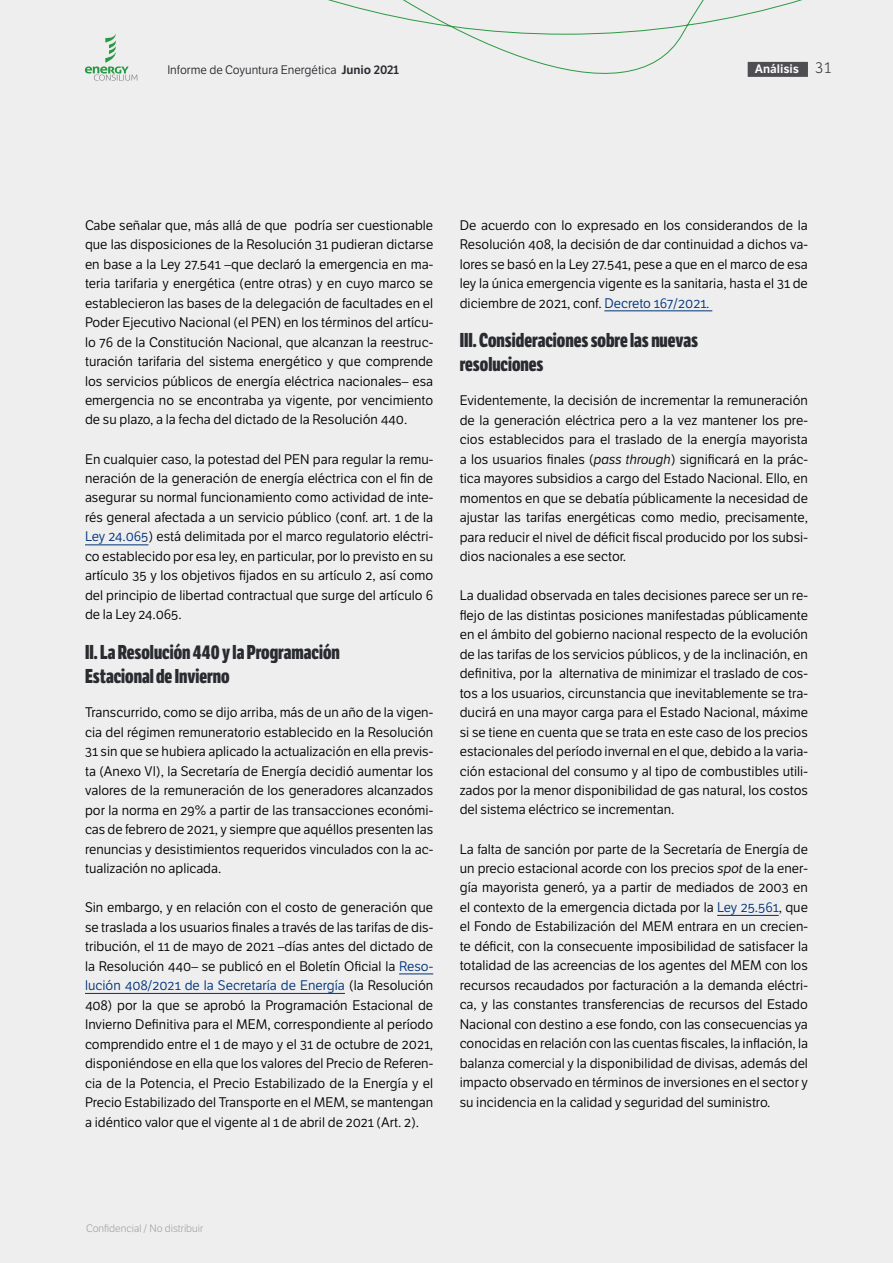
<style>
.page{position:relative;width:893px;height:1263px;background:#eee}
.page>*{position:absolute;margin:0;border:0;box-sizing:border-box;transform-origin:0 0}
.t1{font:800 19.5px/24px "LFT Etica Compressed";color:#292b30}
.t2{font:13.5px/19.5px "LFT Etica";color:#000;text-align:justify}
.t3{font:12px "LFT Etica";color:#292b30}
.t4{font:12px "LFT Etica SB";color:#fff}
.t5{font:300 10.5px "LFT Etica";color:#9d9d9c}
.s1{font-family:"LFT Etica SB"}
.s2{font-family:"LFT Etica";font-weight:300;font-size:15px;color:#292b30}
.s3{color:#003378}
.s4{font-style:italic}
</style>
<div class="page">
<svg style="left:328px;top:0;width:480px;height:77px"></svg>
<hr style="left:85px;top:545px;width:63px;height:1px;background:#003378">
<hr style="left:399px;top:974px;width:34px;height:1px;background:#003378">
<hr style="left:85px;top:993px;width:260px;height:1px;background:#003378">
<hr style="left:604px;top:311px;width:108px;height:1px;background:#003378">
<hr style="left:717px;top:915px;width:62px;height:1px;background:#003378">
<div style="left:748px;top:62px;width:60px;height:15px;background:#4d4d52"></div>
<svg style="left:85px;top:34px;width:52px;height:47px"></svg>
<p class="t3" style="left:167px;top:62px;width:233px">Informe de Coyuntura Energética <span class="s1">Junio 2021</span></p>
<p class="t4" style="left:755px;top:62px;width:78px">Análisis <span class="s2">31</span></p>
<p class="t2" style="left:85px;top:215px;width:350px">Cabe señalar que, más allá de que podría ser cuestionable que las disposiciones de la Resolución 31 pudieran dictarse en base a la Ley 27.541 –que declaró la emergencia en ma&shy;teria tarifaria y energética (entre otras) y en cuyo marco se establecieron las bases de la delegación de facultades en el Poder Ejecutivo Nacional (el PEN) en los términos del artícu&shy;lo 76 de la Constitución Nacional, que alcanzan la reestruc&shy;turación tarifaria del sistema energético y que comprende los servicios públicos de energía eléctrica nacionales– esa emergencia no se encontraba ya vigente, por vencimiento de su plazo, a la fecha del dictado de la Resolución 440.</p>
<p class="t2" style="left:85px;top:449px;width:350px">En cualquier caso, la potestad del PEN para regular la remu&shy;neración de la generación de energía eléctrica con el fin de asegurar su normal funcionamiento como actividad de inte&shy;rés general afectada a un servicio público (conf. art. 1 de la <span class="s3">Ley 24.065</span>) está delimitada por el marco regulatorio eléctri&shy;co establecido por esa ley, en particular, por lo previsto en su artículo 35 y los objetivos fijados en su artículo 2, así como del principio de libertad contractual que surge del artículo 6 de la Ley 24.065.</p>
<h1 class="t1" style="left:85px;top:640px;width:256px">II. La Resolución 440 y la Programación<br>Estacional de Invierno</h1>
<p class="t2" style="left:85px;top:703px;width:350px">Transcurrido, como se dijo arriba, más de un año de la vigen&shy;cia del régimen remuneratorio establecido en la Resolución 31 sin que se hubiera aplicado la actualización en ella previs&shy;ta (Anexo VI), la Secretaría de Energía decidió aumentar los valores de la remuneración de los generadores alcanzados por la norma en 29% a partir de las transacciones económi&shy;cas de febrero de 2021, y siempre que aquéllos presenten las renuncias y desistimientos requeridos vinculados con la ac&shy;tualización no aplicada.</p>
<p class="t2" style="left:85px;top:898px;width:350px">Sin embargo, y en relación con el costo de generación que se traslada a los usuarios finales a través de las tarifas de dis&shy;tribución, el 11 de mayo de 2021 –días antes del dictado de la Resolución 440– se publicó en el Boletín Oficial la <span class="s3">Reso&shy;lución 408/2021 de la Secretaría de Energía</span> (la Resolución 408) por la que se aprobó la Programación Estacional de Invierno Definitiva para el MEM, correspondiente al período comprendido entre el 1 de mayo y el 31 de octubre de 2021, disponiéndose en ella que los valores del Precio de Referen&shy;cia de la Potencia, el Precio Estabilizado de la Energía y el Precio Estabilizado del Transporte en el MEM, se mantengan a idéntico valor que el vigente al 1 de abril de 2021 (Art. 2).</p>
<p class="t2" style="left:460px;top:215px;width:350px">De acuerdo con lo expresado en los considerandos de la Resolución 408, la decisión de dar continuidad a dichos va&shy;lores se basó en la Ley 27.541, pese a que en el marco de esa ley la única emergencia vigente es la sanitaria, hasta el 31 de diciembre de 2021, conf. <span class="s3">Decreto 167/2021.</span></p>
<h1 class="t1" style="left:460px;top:328px;width:240px">III. Consideraciones sobre las nuevas resoluciones</h1>
<p class="t2" style="left:460px;top:391px;width:350px">Evidentemente, la decisión de incrementar la remuneración de la generación eléctrica pero a la vez mantener los pre&shy;cios establecidos para el traslado de la energía mayorista a los usuarios finales (<span class="s4">pass through</span>) significará en la prác&shy;tica mayores subsidios a cargo del Estado Nacional. Ello, en momentos en que se debatía públicamente la necesidad de ajustar las tarifas energéticas como medio, precisamente, para reducir el nivel de déficit fiscal producido por los subsi&shy;dios nacionales a ese sector.</p>
<p class="t2" style="left:460px;top:586px;width:350px">La dualidad observada en tales decisiones parece ser un re&shy;flejo de las distintas posiciones manifestadas públicamente en el ámbito del gobierno nacional respecto de la evolución de las tarifas de los servicios públicos, y de la inclinación, en definitiva, por la alternativa de minimizar el traslado de cos&shy;tos a los usuarios, circunstancia que inevitablemente se tra&shy;ducirá en una mayor carga para el Estado Nacional, máxime si se tiene en cuenta que se trata en este caso de los precios estacionales del período invernal en el que, debido a la varia&shy;ción estacional del consumo y al tipo de combustibles utili&shy;zados por la menor disponibilidad de gas natural, los costos del sistema eléctrico se incrementan.</p>
<p class="t2" style="left:460px;top:839px;width:350px">La falta de sanción por parte de la Secretaría de Energía de un precio estacional acorde con los precios <span class="s4">spot</span> de la ener&shy;gía mayorista generó, ya a partir de mediados de 2003 en el contexto de la emergencia dictada por la <span class="s3">Ley 25.561</span>, que el Fondo de Estabilización del MEM entrara en un crecien&shy;te déficit, con la consecuente imposibilidad de satisfacer la totalidad de las acreencias de los agentes del MEM con los recursos recaudados por facturación a la demanda eléctri&shy;ca, y las constantes transferencias de recursos del Estado Nacional con destino a ese fondo, con las consecuencias ya conocidas en relación con las cuentas fiscales, la inflación, la balanza comercial y la disponibilidad de divisas, además del impacto observado en términos de inversiones en el sector y su incidencia en la calidad y seguridad del suministro.</p>
<p class="t5" style="left:86px;top:1222px;width:119px">Confidencial / No distribuir</p>
</div>
